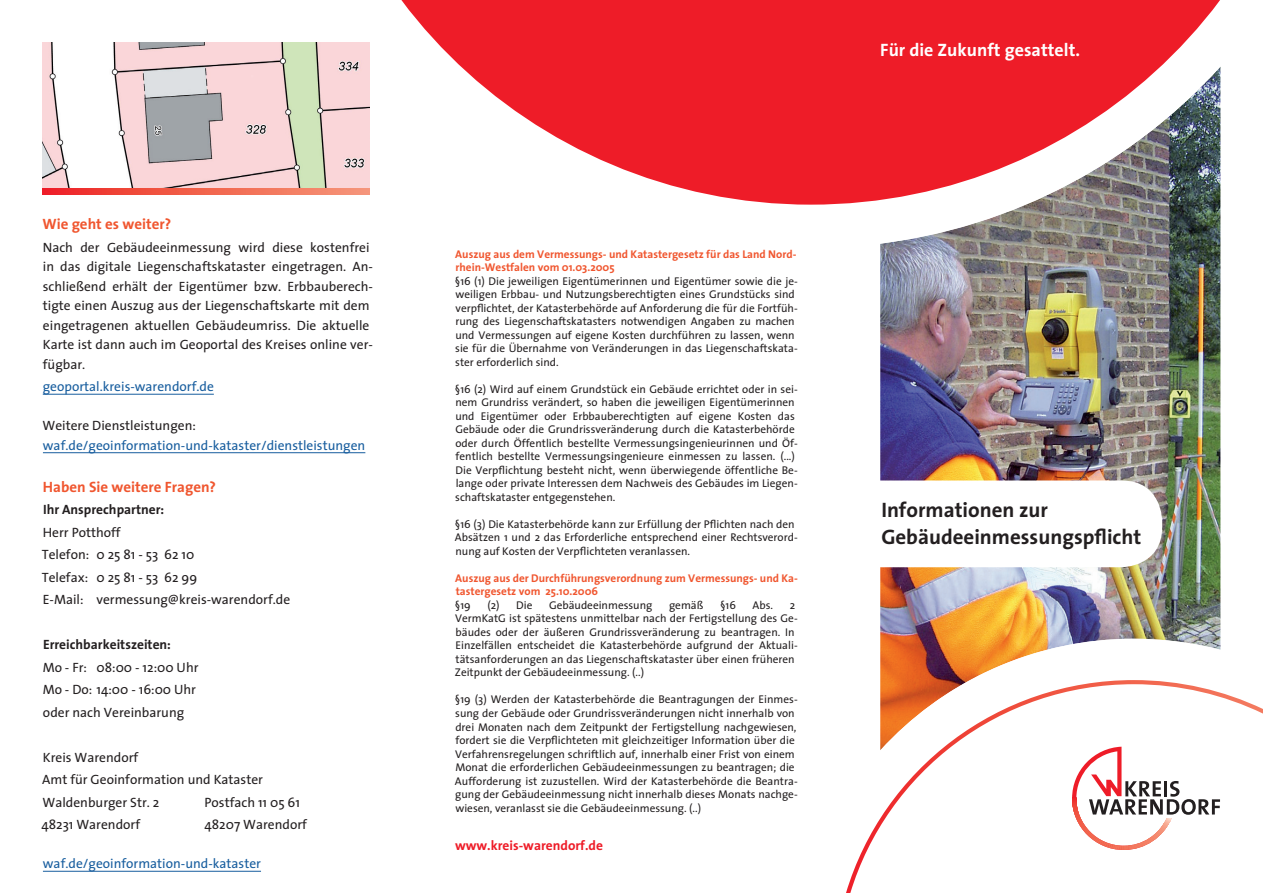
<style>
.page{position:relative;width:1263px;height:893px;background:#fff}
.page>*{position:absolute;margin:0;border:0;box-sizing:border-box;transform-origin:0 0}
.t1{font:700 21px/27px "The Sans";color:#231f20}
.t2{font:700 18px "The Sans";color:#fff}
.t3{font:700 15px "The Sans";color:#f0562f}
.t4{font:13.5px/22.5px "The Sans";color:#231f20}
.t5{font:13.5px "The Sans";color:#175d9e}
.t6{font:700 13.5px "The Sans";color:#231f20}
.t7{font:700 13.5px "The Sans";color:#ee1c28}
.t8{font:11.25px/13.5px "The Sans";color:#231f20}
.t9{font:700 11.25px/13.5px "The Sans";color:#f0562f}
</style>
<div class="page">
<img style="left:880px;top:248px;width:340px;height:391px">
<svg style="left:880px;top:480px;width:282px;height:87px"></svg>
<img style="left:43px;top:43px;width:215px;height:145px">
<svg style="left:43px;top:188px;width:215px;height:7px;background:#ef4d3f"></svg>
<svg style="left:880px;top:639px;width:341px;height:41px"></svg>
<svg style="left:258px;top:42px;width:963px;height:206px"></svg>
<svg style="left:300px;top:0;width:921px;height:205px;fill:#ee1c28"></svg>
<svg style="left:846px;top:680px;width:417px;height:213px"></svg>
<svg style="left:1072px;top:747px;width:148px;height:103px"></svg>
<hr style="left:43px;top:394px;width:171px;height:1px;background:#175d9e">
<hr style="left:43px;top:452px;width:322px;height:1px;background:#175d9e">
<hr style="left:43px;top:871px;width:218px;height:1px;background:#175d9e">
<h3 class="t3" style="left:42px;top:215px;width:130px">Wie geht es weiter?</h3>
<p class="t4" style="left:43px;top:238px;width:332px;line-height:19.5px">Nach der Gebäudeeinmessung wird diese kostenfrei in das digitale Liegenschaftskataster eingetragen. An&shy;schließend erhält der Eigentümer bzw. Erbbauberech&shy;tigte einen Auszug aus der Liegenschaftskarte mit dem eingetragenen aktuellen Gebäudeumriss. Die aktuelle Karte ist dann auch im Geoportal des Kreises online ver&shy;fügbar.</p>
<p class="t5" style="left:43px;top:378px;width:173px">geoportal.kreis-warendorf.de</p>
<p class="t4" style="left:43px;top:415px;width:155px">Weitere Dienstleistungen:</p>
<p class="t5" style="left:43px;top:436px;width:324px">waf.de/geoinformation-und-kataster/dienstleistungen</p>
<h3 class="t3" style="left:43px;top:477px;width:175px">Haben Sie weitere Fragen?</h3>
<p class="t6" style="left:43px;top:501px;width:123px">Ihr Ansprechpartner:</p>
<p class="t4" style="left:42px;top:521px;width:250px">Herr Potthoff<br>Telefon: 0 25 81 - 53 62 10<br>Telefax: 0 25 81 - 53 62 99<br>E-Mail: vermessung@kreis-warendorf.de</p>
<p class="t6" style="left:43px;top:636px;width:129px">Erreichbarkeitszeiten:</p>
<p class="t4" style="left:43px;top:656px;width:157px">Mo - Fr: 08:00 - 12:00 Uhr<br>Mo - Do: 14:00 - 16:00 Uhr oder nach Vereinbarung</p>
<p class="t4" style="left:42px;top:746px;width:222px">Kreis Warendorf<br>Amt für Geoinformation und Kataster<br>Waldenburger Str. 2</p>
<p class="t4" style="left:205px;top:791px;width:97px">Postfach 11 05 61</p>
<p class="t4" style="left:41px;top:814px;width:100px">48231 Warendorf</p>
<p class="t4" style="left:205px;top:814px;width:104px">48207 Warendorf</p>
<p class="t5" style="left:43px;top:855px;width:220px">waf.de/geoinformation-und-kataster</p>
<p class="t9" style="left:455px;top:247px;width:343px">Auszug aus dem Vermessungs- und Katastergesetz für das Land Nord&shy;rhein-Westfalen vom 01.03.2005</p>
<p class="t8" style="left:455px;top:274px;width:344px">§16 (1) Die jeweiligen Eigentümerinnen und Eigentümer sowie die je&shy;weiligen Erbbau- und Nutzungsberechtigten eines Grundstücks sind verpflichtet, der Katasterbehörde auf Anforderung die für die Fortfüh&shy;rung des Liegenschaftskatasters notwendigen Angaben zu machen und Vermessungen auf eigene Kosten durchführen zu lassen, wenn sie für die Übernahme von Veränderungen in das Liegenschaftskata&shy;ster erforderlich sind.</p>
<p class="t8" style="left:455px;top:382px;width:344px">§16 (2) Wird auf einem Grundstück ein Gebäude errichtet oder in sei&shy;nem Grundriss verändert, so haben die jeweiligen Eigentümerinnen und Eigentümer oder Erbbauberechtigten auf eigene Kosten das Gebäude oder die Grundrissveränderung durch die Katasterbehörde oder durch Öffentlich bestellte Vermessungsingenieurinnen und Öf&shy;fentlich bestellte Vermessungsingenieure einmessen zu lassen. (...)<br>Die Verpflichtung besteht nicht, wenn überwiegende öffentliche Be&shy;lange oder private Interessen dem Nachweis des Gebäudes im Liegen&shy;schaftskataster entgegenstehen.</p>
<p class="t8" style="left:455px;top:517px;width:344px">§16 (3) Die Katasterbehörde kann zur Erfüllung der Pflichten nach den<br>Absätzen 1 und 2 das Erforderliche entsprechend einer Rechtsverord&shy;nung auf Kosten der Verpflichteten veranlassen.</p>
<p class="t9" style="left:455px;top:571px;width:344px">Auszug aus der Durchführungsverordnung zum Vermessungs- und Ka&shy;tastergesetz vom 25.10.2006</p>
<p class="t8" style="left:455px;top:598px;width:17px">§19</p>
<p class="t8" style="left:487px;top:598px;width:47px">(2) Die</p>
<p class="t8" style="left:549px;top:598px;width:105px">Gebäudeeinmessung</p>
<p class="t8" style="left:669px;top:598px;width:36px">gemäß</p>
<p class="t8" style="left:720px;top:598px;width:17px">§16</p>
<p class="t8" style="left:752px;top:598px;width:22px">Abs.</p>
<p class="t8" style="left:455px;top:598px;width:344px;text-indent:335px">2<br>VermKatG ist spätestens unmittelbar nach der Fertigstellung des Ge&shy;bäudes oder der äußeren Grundrissveränderung zu beantragen. In Einzelfällen entscheidet die Katasterbehörde aufgrund der Aktuali&shy;tätsanforderungen an das Liegenschaftskataster über einen früheren Zeitpunkt der Gebäudeeinmessung. (..)</p>
<p class="t8" style="left:455px;top:693px;width:344px">§19 (3) Werden der Katasterbehörde die Beantragungen der Einmes&shy;sung der Gebäude oder Grundrissveränderungen nicht innerhalb von drei Monaten nach dem Zeitpunkt der Fertigstellung nachgewiesen, fordert sie die Verpflichteten mit gleichzeitiger Information über die Verfahrensregelungen schriftlich auf, innerhalb einer Frist von einem Monat die erforderlichen Gebäudeeinmessungen zu beantragen; die Aufforderung ist zuzustellen. Wird der Katasterbehörde die Beantra&shy;gung der Gebäudeeinmessung nicht innerhalb dieses Monats nachge&shy;wiesen, veranlasst sie die Gebäudeeinmessung. (..)</p>
<p class="t7" style="left:455px;top:837px;width:150px">www.kreis-warendorf.de</p>
<h2 class="t2" style="left:880px;top:38px;width:201px">Für die Zukunft gesattelt.</h2>
<h1 class="t1" style="left:881px;top:496px;width:262px">Informationen zur<br>Gebäudeeinmessungspflicht</h1>
</div>
